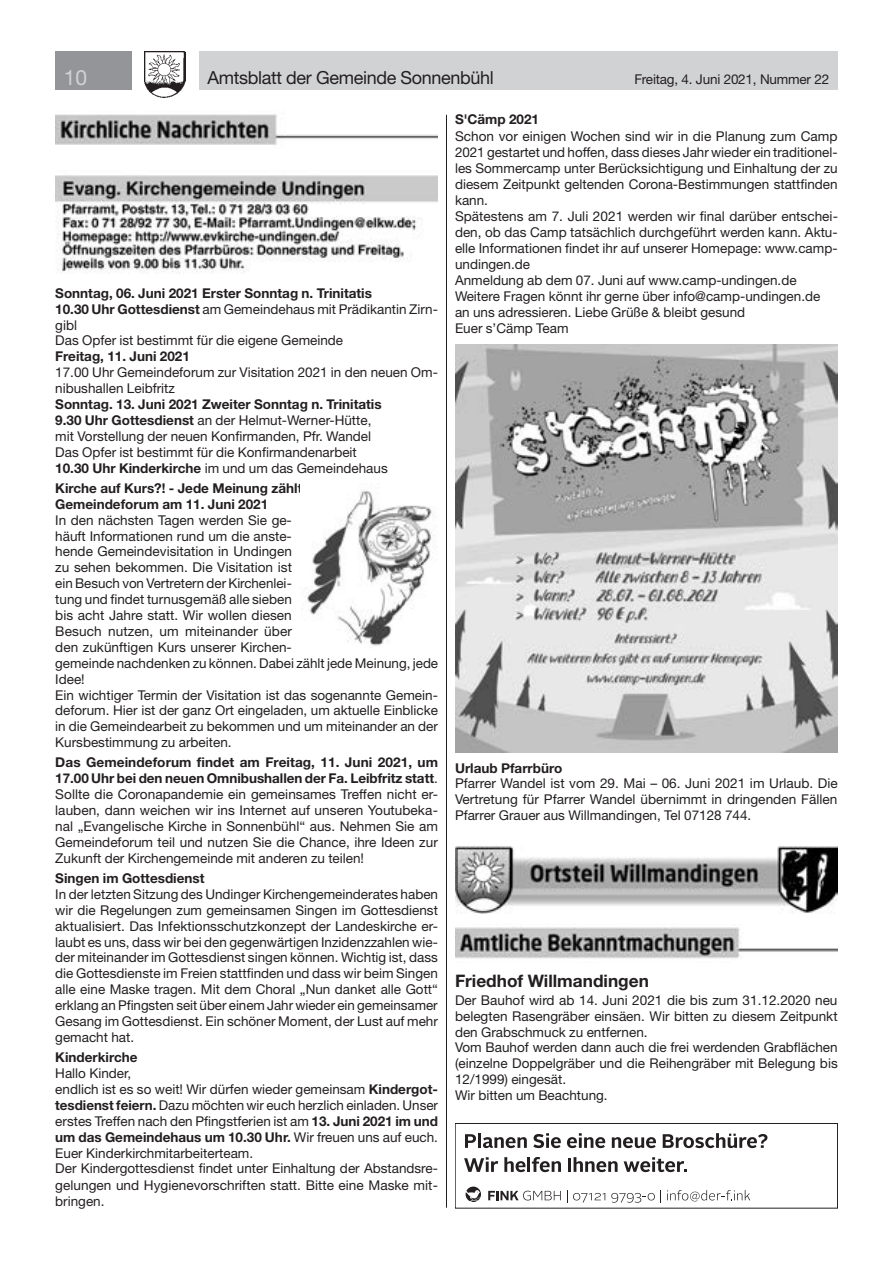
<style>
.page{position:relative;width:893px;height:1263px;background:#fff}
.page>*{position:absolute;margin:0;border:0;box-sizing:border-box;transform-origin:0 0}
.t1{font:21px "Helvetica Neue LT Std";color:#d1d2d4}
.t2{font:18px "Helvetica Neue LT Std";letter-spacing:-.02em;color:#231f20}
.t3{font:700 17.25px "Helvetica Neue LT Std";color:#231f20}
.t4{font:13.5px/15.9px "Helvetica Neue LT Std";color:#231f20}
.t5{font:700 13.5px/15.9px "Helvetica Neue LT Std";color:#231f20}
.s1{font-weight:700}
</style>
<div class="page">
<div style="left:199px;top:51px;width:639px;height:38px;background:#d1d2d4"></div>
<div style="left:55px;top:51px;width:77px;height:38px;background:#939598"></div>
<img style="left:145px;top:51px;width:41px;height:47px">
<img style="left:55px;top:114px;width:383px;height:31px">
<img style="left:55px;top:175px;width:383px;height:98px">
<img style="left:302px;top:483px;width:133px;height:163px">
<img style="left:455px;top:345px;width:383px;height:407px">
<img style="left:455px;top:845px;width:383px;height:69px">
<img style="left:455px;top:927px;width:383px;height:32px">
<hr style="left:446px;top:115px;width:1px;height:1093px;background:#231f20">
<div style="left:455px;top:1123px;width:383px;height:85px;border:1px solid #231f20"></div>
<svg style="left:465px;top:1134px;width:11px;height:14px"></svg>
<hr style="left:478px;top:1133px;width:3px;height:15px;background:#231f20">
<svg style="left:483px;top:1137px;width:44px;height:11px"></svg>
<svg style="left:533px;top:1133px;width:28px;height:15px"></svg>
<svg style="left:567px;top:1133px;width:38px;height:15px"></svg>
<svg style="left:612px;top:1137px;width:44px;height:11px"></svg>
<svg style="left:663px;top:1133px;width:104px;height:15px"></svg>
<svg style="left:464px;top:1157px;width:34px;height:15px"></svg>
<svg style="left:504px;top:1157px;width:21px;height:15px"></svg>
<hr style="left:527px;top:1157px;width:3px;height:15px;background:#231f20">
<svg style="left:532px;top:1157px;width:29px;height:15px"></svg>
<hr style="left:568px;top:1158px;width:3px;height:14px;background:#231f20">
<svg style="left:574px;top:1157px;width:44px;height:15px"></svg>
<svg style="left:624px;top:1157px;width:63px;height:15px"></svg>
<svg style="left:488px;top:1191px;width:73px;height:9px"></svg>
<svg style="left:567px;top:1190px;width:38px;height:13px"></svg>
<svg style="left:611px;top:1190px;width:50px;height:13px"></svg>
<svg style="left:667px;top:1190px;width:83px;height:11px"></svg>
<svg style="left:466px;top:1186px;width:15px;height:16px"></svg>
<h1 class="t1" style="left:64px;top:65px;width:25px">10</h1>
<h2 class="t2" style="left:207px;top:67px;width:288px">Amtsblatt der Gemeinde Sonnenbühl</h2>
<p class="t4" style="left:634px;top:71px;width:196px">Freitag, 4. Juni 2021, Nummer 22</p>
<p class="t4" style="left:55px;top:285px;width:384px"><span class="s1">Sonntag, 06. Juni 2021 Erster Sonntag n. Trinitatis<br>10.30 Uhr Gottesdienst</span> am Gemeindehaus mit Prädikantin Zirn&shy;gibl<br>Das Opfer ist bestimmt für die eigene Gemeinde</p>
<p class="t5" style="left:55px;top:348px;width:136px">Freitag, 11. Juni 2021</p>
<p class="t4" style="left:55px;top:364px;width:384px">17.00 Uhr Gemeindeforum zur Visitation 2021 in den neuen Om&shy;nibushallen Leibfritz</p>
<p class="t4" style="left:55px;top:396px;width:334px"><span class="s1">Sonntag. 13. Juni 2021 Zweiter Sonntag n. Trinitatis 9.30 Uhr Gottesdienst</span> an der Helmut-Werner-Hütte, mit Vorstellung der neuen Konfirmanden, Pfr. Wandel Das Opfer ist bestimmt für die Konfirmandenarbeit <span class="s1">10.30 Uhr Kinderkirche</span> im und um das Gemeindehaus</p>
<p class="t5" style="left:55px;top:480px;width:252px">Kirche auf Kurs?! - Jede Meinung zählt!<br>Gemeindeforum am 11. Juni 2021</p>
<p class="t4" style="left:55px;top:512px;width:384px">In den nächsten Tagen werden Sie ge-<br>häuft Informationen rund um die anste-<br>hende Gemeindevisitation in Undingen<br>zu sehen bekommen. Die Visitation ist<br>ein Besuch von Vertretern der Kirchenlei-<br>tung und findet turnusgemäß alle sieben<br>bis acht Jahre statt. Wir wollen diesen<br>Besuch nutzen, um miteinander über<br>den zukünftigen Kurs unserer Kirchen-<br>gemeinde nachdenken zu können. Dabei zählt jede Meinung, jede Idee!<br>Ein wichtiger Termin der Visitation ist das sogenannte Gemein&shy;deforum. Hier ist der ganz Ort eingeladen, um aktuelle Einblicke in die Gemeindearbeit zu bekommen und um miteinander an der Kursbestimmung zu arbeiten.</p>
<p class="t4" style="left:55px;top:754px;width:384px;text-align:justify"><span class="s1">Das Gemeindeforum findet am Freitag, 11. Juni 2021, um 17.00 Uhr bei den neuen Omnibushallen der Fa. Leibfritz statt</span>.<br>Sollte die Coronapandemie ein gemeinsames Treffen nicht er&shy;lauben, dann weichen wir ins Internet auf unseren Youtubeka&shy;nal „Evangelische Kirche in Sonnenbühl“ aus. Nehmen Sie am Gemeindeforum teil und nutzen Sie die Chance, ihre Ideen zur Zukunft der Kirchengemeinde mit anderen zu teilen!</p>
<p class="t5" style="left:55px;top:870px;width:151px">Singen im Gottesdienst</p>
<p class="t4" style="left:55px;top:886px;width:384px;text-align:justify">In der letzten Sitzung des Undinger Kirchengemeinderates haben wir die Regelungen zum gemeinsamen Singen im Gottesdienst aktualisiert. Das Infektionsschutzkonzept der Landeskirche er&shy;laubt es uns, dass wir bei den gegenwärtigen Inzidenzzahlen wie&shy;der miteinander im Gottesdienst singen können. Wichtig ist, dass die Gottesdienste im Freien stattfinden und dass wir beim Singen alle eine Maske tragen. Mit dem Choral „Nun danket alle Gott“ erklang an Pfingsten seit über einem Jahr wieder ein gemeinsamer Gesang im Gottesdienst. Ein schöner Moment, der Lust auf mehr gemacht hat.</p>
<p class="t5" style="left:55px;top:1049px;width:84px">Kinderkirche</p>
<p class="t4" style="left:55px;top:1065px;width:384px">Hallo Kinder,<br>endlich ist es so weit! Wir dürfen wieder gemeinsam <span class="s1">Kindergot&shy;tesdienst feiern.</span> Dazu möchten wir euch herzlich einladen. Unser erstes Treffen nach den Pfingstferien ist am <span class="s1">13. Juni 2021 im und um das Gemeindehaus um 10.30 Uhr.</span> Wir freuen uns auf euch.<br>Euer Kinderkirchmitarbeiterteam.<br>Der Kindergottesdienst findet unter Einhaltung der Abstandsre&shy;gelungen und Hygienevorschriften statt. Bitte eine Maske mit&shy;bringen.</p>
<p class="t5" style="left:455px;top:111px;width:86px">S'Cämp 2021</p>
<p class="t4" style="left:455px;top:127px;width:384px">Schon vor einigen Wochen sind wir in die Planung zum Camp 2021 gestartet und hoffen, dass dieses Jahr wieder ein traditionel&shy;les Sommercamp unter Berücksichtigung und Einhaltung der zu diesem Zeitpunkt geltenden Corona-Bestimmungen stattfinden kann.<br>Spätestens am 7. Juli 2021 werden wir final darüber entschei&shy;den, ob das Camp tatsächlich durchgeführt werden kann. Aktu&shy;elle Informationen findet ihr auf unserer Homepage: www.camp&shy;undingen.de<br>Anmeldung ab dem 07. Juni auf www.camp-undingen.de Weitere Fragen könnt ihr gerne über info@camp-undingen.de an uns adressieren. Liebe Grüße &amp; bleibt gesund<br>Euer s’Cämp Team</p>
<p class="t5" style="left:455px;top:759px;width:109px">Urlaub Pfarrbüro</p>
<p class="t4" style="left:455px;top:775px;width:384px;text-align:justify">Pfarrer Wandel ist vom 29. Mai – 06. Juni 2021 im Urlaub. Die Vertretung für Pfarrer Wandel übernimmt in dringenden Fällen Pfarrer Grauer aus Willmandingen, Tel 07128 744.</p>
<p class="t3" style="left:455px;top:970px;width:195px">Friedhof Willmandingen</p>
<p class="t4" style="left:455px;top:992px;width:384px">Der Bauhof wird ab 14. Juni 2021 die bis zum 31.12.2020 neu belegten Rasengräber einsäen. Wir bitten zu diesem Zeitpunkt den Grabschmuck zu entfernen.<br>Vom Bauhof werden dann auch die frei werdenden Grabflächen (einzelne Doppelgräber und die Reihengräber mit Belegung bis 12/1999) eingesät.<br>Wir bitten um Beachtung.</p>
</div>
